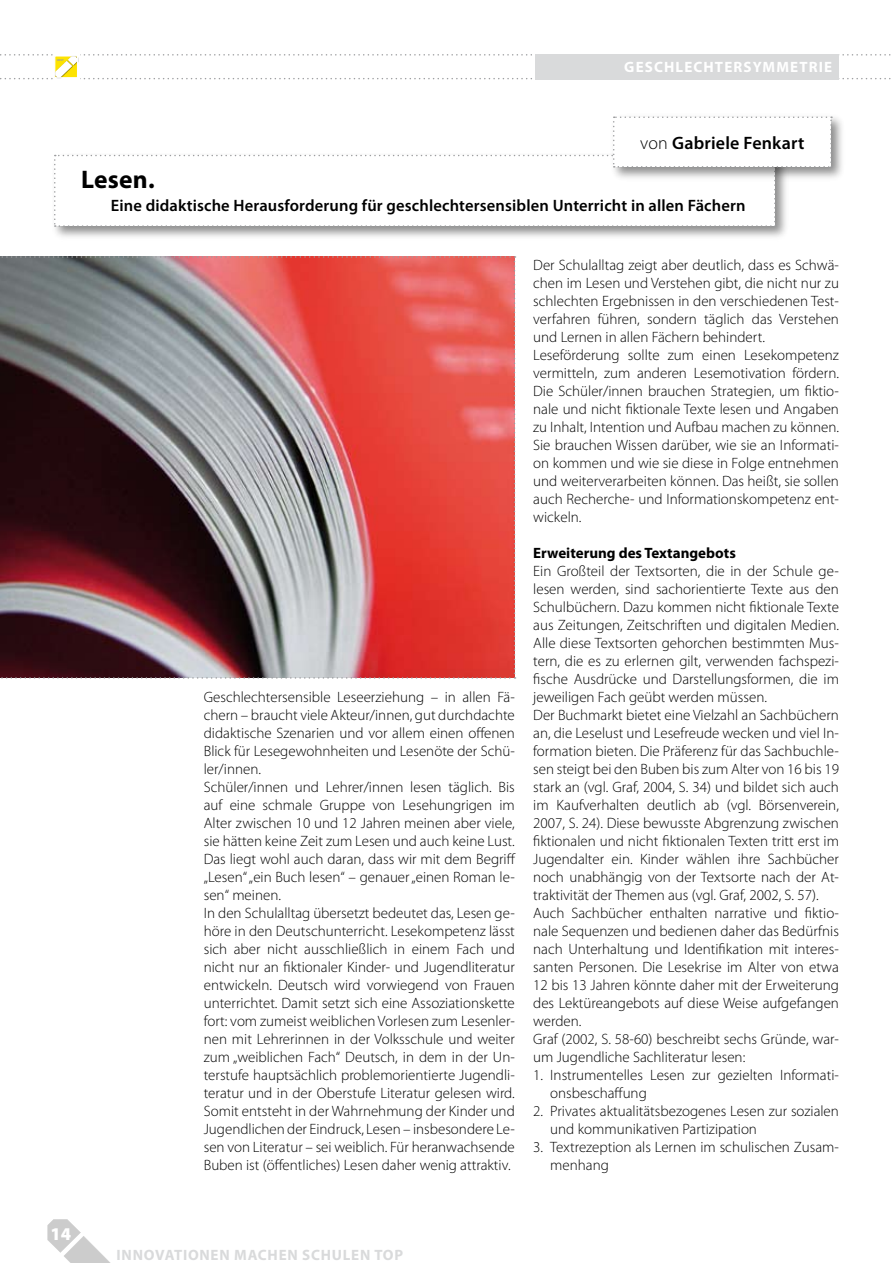
<style>
.page{position:relative;width:893px;height:1263px;background:#fff}
.page>*{position:absolute;margin:0;border:0;box-sizing:border-box;transform-origin:0 0}
.t1{font:700 25.5px "Myriad Pro";letter-spacing:.01em;color:#000}
.t2{font:600 18px "Myriad Pro";letter-spacing:.01em;color:#000}
.t3{font:900 18px "Myriad Pro";color:#fff}
.t4{font:600 16.5px "Myriad Pro";letter-spacing:.01em;color:#000}
.t5{font:300 15px/18px "Myriad Pro";color:#000}
.t6{font:700 15px "Myriad Pro";letter-spacing:.05em;color:#d9dadb}
.t7{font:700 15px "Myriad Pro";color:#000}
.t8{font:700 15px "Myriad Pro";letter-spacing:.075em;color:#fff}
.s1{font-weight:300}
</style>
<div class="page">
<svg style="left:48px;top:1219px;width:63px;height:44px"></svg>
<div style="left:535px;top:54px;width:304px;height:26px;background:#d9dadb"></div>
<div style="left:50px;top:151px;width:740px;height:90px;background:#000;opacity:.45"></div>
<img style="left:0;top:256px;width:516px;height:423px">
<div style="left:609px;top:113px;width:237px;height:69px;background:#000;opacity:.45"></div>
<svg style="left:54px;top:117px;width:778px;height:110px"></svg>
<svg style="left:0;top:54px;width:891px;height:25px"></svg>
<p class="t8" style="left:624px;top:57px;width:209px">GESCHLECHTERSYMMETRIE</p>
<p class="t2" style="left:640px;top:131px;width:166px"><span class="s1">von</span> Gabriele Fenkart</p>
<h1 class="t1" style="left:81px;top:163px;width:75px">Lesen.</h1>
<p class="t4" style="left:111px;top:195px;width:636px">Eine didaktische Herausforderung für geschlechtersensiblen Unterricht in allen Fächern</p>
<p class="t5" style="left:204px;top:688px;width:313px">Geschlechtersensible Leseerziehung – in allen Fä&shy;chern – braucht viele Akteur/innen, gut durchdachte didaktische Szenarien und vor allem einen offenen Blick für Lesegewohnheiten und Lesenöte der Schü&shy;ler/innen.<br>Schüler/innen und Lehrer/innen lesen täglich. Bis auf eine schmale Gruppe von Lesehungrigen im Alter zwischen 10 und 12 Jahren meinen aber viele, sie hätten keine Zeit zum Lesen und auch keine Lust.<br>Das liegt wohl auch daran, dass wir mit dem Begriff „Lesen“ „ein Buch lesen“ – genauer „einen Roman le&shy;sen“ meinen.<br>In den Schulalltag übersetzt bedeutet das, Lesen ge&shy;höre in den Deutschunterricht. Lesekompetenz lässt sich aber nicht ausschließlich in einem Fach und nicht nur an fiktionaler Kinder- und Jugendliteratur entwickeln. Deutsch wird vorwiegend von Frauen unterrichtet. Damit setzt sich eine Assoziationskette fort: vom zumeist weiblichen Vorlesen zum Lesenler&shy;nen mit Lehrerinnen in der Volksschule und weiter zum „weiblichen Fach“ Deutsch, in dem in der Un&shy;terstufe hauptsächlich problemorientierte Jugendli&shy;teratur und in der Oberstufe Literatur gelesen wird.<br>Somit entsteht in der Wahrnehmung der Kinder und Jugendlichen der Eindruck, Lesen – insbesondere Le&shy;sen von Literatur – sei weiblich. Für heranwachsende Buben ist (öffentliches) Lesen daher wenig attraktiv.</p>
<p class="t5" style="left:533px;top:256px;width:307px">Der Schulalltag zeigt aber deutlich, dass es Schwä&shy;chen im Lesen und Verstehen gibt, die nicht nur zu schlechten Ergebnissen in den verschiedenen Test&shy;verfahren führen, sondern täglich das Verstehen und Lernen in allen Fächern behindert.<br>Leseförderung sollte zum einen Lesekompetenz vermitteln, zum anderen Lesemotivation fördern.<br>Die Schüler/innen brauchen Strategien, um fiktio&shy;nale und nicht fiktionale Texte lesen und Angaben zu Inhalt, Intention und Aufbau machen zu können.<br>Sie brauchen Wissen darüber, wie sie an Informati&shy;on kommen und wie sie diese in Folge entnehmen und weiterverarbeiten können. Das heißt, sie sollen auch Recherche- und Informationskompetenz ent&shy;wickeln.</p>
<p class="t7" style="left:533px;top:543px;width:204px">Erweiterung des Textangebots</p>
<p class="t5" style="left:533px;top:562px;width:307px">Ein Großteil der Textsorten, die in der Schule ge&shy;lesen werden, sind sachorientierte Texte aus den Schulbüchern. Dazu kommen nicht fiktionale Texte aus Zeitungen, Zeitschriften und digitalen Medien.<br>Alle diese Textsorten gehorchen bestimmten Mus&shy;tern, die es zu erlernen gilt, verwenden fachspezi&shy;fische Ausdrücke und Darstellungsformen, die im jeweiligen Fach geübt werden müssen.<br>Der Buchmarkt bietet eine Vielzahl an Sachbüchern an, die Leselust und Lesefreude wecken und viel In&shy;formation bieten. Die Präferenz für das Sachbuchle&shy;sen steigt bei den Buben bis zum Alter von 16 bis 19 stark an (vgl. Graf, 2004, S. 34) und bildet sich auch im Kaufverhalten deutlich ab (vgl. Börsenverein, 2007, S. 24). Diese bewusste Abgrenzung zwischen fiktionalen und nicht fiktionalen Texten tritt erst im Jugendalter ein. Kinder wählen ihre Sachbücher noch unabhängig von der Textsorte nach der At&shy;traktivität der Themen aus (vgl. Graf, 2002, S. 57).<br>Auch Sachbücher enthalten narrative und fiktio&shy;nale Sequenzen und bedienen daher das Bedürfnis nach Unterhaltung und Identifikation mit interes&shy;santen Personen. Die Lesekrise im Alter von etwa 12 bis 13 Jahren könnte daher mit der Erweiterung des Lektüreangebots auf diese Weise aufgefangen werden.<br>Graf (2002, S. 58-60) beschreibt sechs Gründe, war&shy;um Jugendliche Sachliteratur lesen:</p>
<p class="t5" style="left:550px;top:1066px;width:290px;text-indent:-17px">1. Instrumentelles Lesen zur gezielten Informati&shy;onsbeschaffung</p>
<p class="t5" style="left:550px;top:1102px;width:290px;text-indent:-17px">2. Privates aktualitätsbezogenes Lesen zur sozialen und kommunikativen Partizipation</p>
<p class="t5" style="left:550px;top:1138px;width:290px;text-indent:-17px">3. Textrezeption als Lernen im schulischen Zusam&shy;menhang</p>
<p class="t3" style="left:51px;top:1221px;width:11px">14</p>
<p class="t6" style="left:117px;top:1245px;width:288px">INNOVATIONEN MACHEN SCHULEN TOP</p>
</div>
